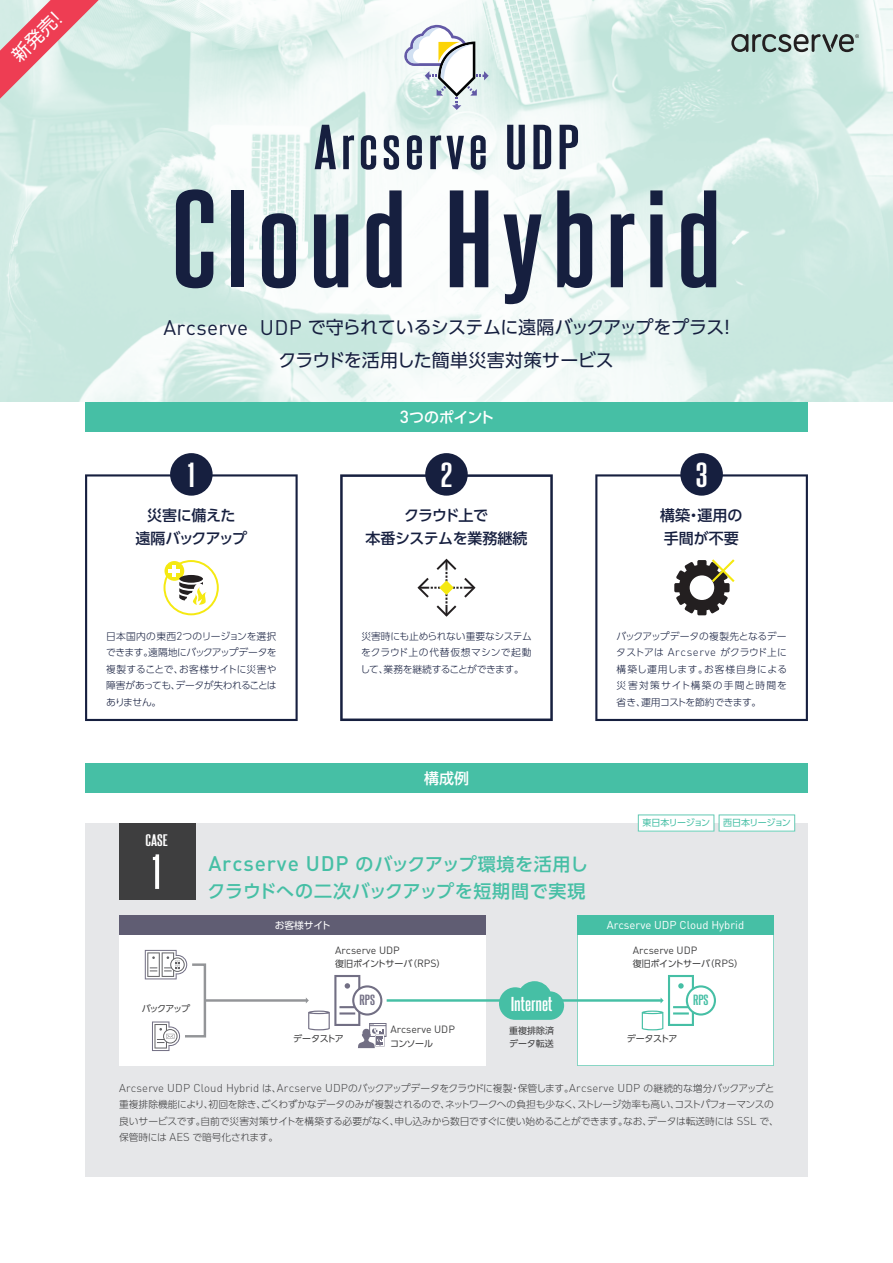
<style>
.page{position:relative;width:893px;height:1263px;background:#fff}
.page>*{position:absolute;margin:0;border:0;box-sizing:border-box;transform-origin:0 0}
.t1{font:700 117.6px "Steelfish Rg";letter-spacing:.06em;color:#161f3f;scale:1.25 1}
.t2{font:700 54px "Steelfish Rg";letter-spacing:.06em;color:#161f3f;scale:1.25 1}
.t3{font:42px "Steelfish Rg";color:#fff;scale:1.25 1}
.t4{font:700 30px "Steelfish Rg";color:#fff;scale:1.25 1}
.t5{font:18px/33px "UD Shin Go Pro";letter-spacing:-.02em;color:#161f3f;text-align:center}
.t6{font:500 18px/27px "UD Shin Go Pro";letter-spacing:.03em;color:#46bfa5}
.t7{font:18px "UD Shin Go Pro";color:#fff}
.t8{font:700 17.4px "Steelfish Rg";color:#fff;scale:1.25 1}
.t9{font:500 15px/22.5px "UD Shin Go Pro";letter-spacing:-.02em;color:#161f3f;text-align:center}
.t10{font:500 15px/22.5px "UD Shin Go Pro";color:#161f3f}
.t11{font:500 15px "UD Shin Go Pro";letter-spacing:-.015em;color:#fff}
.t12{font:700 14.4px "Steelfish Rg";color:#fff;scale:1.25 1}
.t13{font:700 12.75px "Steelfish Rg";color:#726f84;scale:1.25 1}
.t14{font:700 12.75px "Steelfish Rg";color:#46bfa5;scale:1.25 1}
.t15{font:300 11.25px "DIN Pro";letter-spacing:.015em;color:#3e3e3f}
.t16{font:11.25px "DIN Pro";color:#fff}
.t17{font:10.5px "DIN Pro";color:#3e3e3f}
.t18{font:300 9.75px/16.5px "UD Shin Go Pro";letter-spacing:-.01em;color:#161f3f;text-align:justify}
.t19{font:300 9.75px/16.5px "UD Shin Go Pro";letter-spacing:-.025em;color:#3e3e3f}
.t20{font:9.75px "UD Shin Go Pro";letter-spacing:-.005em;color:#fff}
.t21{font:9px "UD Shin Go Pro";letter-spacing:-.035em;color:#3e3e3f}
.t22{font:9px "UD Shin Go Pro";letter-spacing:-.07em;color:#46bfa5}
.t23{font:9px/13.5px "UD Shin Go Pro";color:#3e3e3f}
.s1{font-family:"DIN Pro";font-size:20.85px}
.s2{font-family:"DIN Pro";font-size:17.4px}
.s3{font-family:"DIN Pro";font-size:11.25px}
.s4{font-family:"DIN Pro";font-size:10.5px}
.s5{font-family:"UD Shin Go Pro";font-size:9.75px}
</style>
<div class="page">
<svg style="left:0;top:0;width:893px;height:402px"></svg>
<svg style="left:731px;top:34px;width:128px;height:18px;background:#8a9c97"></svg>
<div style="left:85px;top:763px;width:723px;height:30px;background:#46bfa5"></div>
<div style="left:85px;top:823px;width:723px;height:353px;background:#e6e7e9"></div>
<div style="left:119px;top:935px;width:367px;height:131px;background:#fff"></div>
<div style="left:119px;top:915px;width:367px;height:20px;background:#605d73"></div>
<svg style="left:145px;top:950px;width:62px;height:101px"></svg>
<hr style="left:205px;top:999px;width:101px;height:3px;background:#939598">
<svg style="left:306px;top:975px;width:80px;height:73px"></svg>
<hr style="left:387px;top:999px;width:274px;height:3px;background:#46bfa5">
<svg style="left:499px;top:981px;width:65px;height:39px"></svg>
<div style="left:85px;top:402px;width:723px;height:30px;background:#46bfa5"></div>
<div style="left:119px;top:823px;width:77px;height:76px;background:#3e3e3f"></div>
<svg style="left:85px;top:474px;width:213px;height:247px"></svg>
<div style="left:170px;top:453px;width:43px;height:43px;background:#161f3f;border-radius:50%"></div>
<svg style="left:164px;top:560px;width:55px;height:55px"></svg>
<hr style="left:172px;top:565px;width:4px;height:12px;background:#fff">
<hr style="left:168px;top:569px;width:12px;height:4px;background:#fff">
<svg style="left:340px;top:474px;width:213px;height:247px"></svg>
<div style="left:425px;top:453px;width:43px;height:43px;background:#161f3f;border-radius:50%"></div>
<svg style="left:416px;top:557px;width:61px;height:61px"></svg>
<svg style="left:595px;top:474px;width:213px;height:247px"></svg>
<div style="left:680px;top:453px;width:43px;height:43px;background:#161f3f;border-radius:50%"></div>
<svg style="left:674px;top:557px;width:63px;height:58px"></svg>
<svg style="left:0;top:0;width:113px;height:113px;background:#dbbbbc"></svg>
<svg style="left:577px;top:915px;width:197px;height:151px;background:#dff4ef"></svg>
<svg style="left:638px;top:814px;width:157px;height:17px"></svg>
<svg style="left:404px;top:24px;width:85px;height:86px"></svg>
<h3 class="t7" style="left:5px;top:48px;width:63px;rotate:-45deg">新発売<span class="s1">!</span></h3>
<h2 class="t2" style="left:314px;top:108px;width:213px">Arcserve UDP</h2>
<h1 class="t1" style="left:172px;top:155px;width:441px">Cloud Hybrid</h1>
<h3 class="t5" style="left:163px;top:310px;width:574px"><span class="s1">Arcserve UDP</span> で守られているシステムに遠隔バックアップをプラス！クラウドを活用した簡単災害対策サービス</h3>
<h3 class="t11" style="left:400px;top:405px;width:96px"><span class="s2">3</span>つのポイント</h3>
<h3 class="t4" style="left:188px;top:453px;width:7px">1</h3>
<h3 class="t4" style="left:441px;top:453px;width:11px">2</h3>
<h3 class="t4" style="left:696px;top:453px;width:11px">3</h3>
<h3 class="t9" style="left:136px;top:504px;width:113px">災害に備えた<br>遠隔バックアップ</h3>
<h3 class="t9" style="left:366px;top:504px;width:163px">クラウド上で<br>本番システムを業務継続</h3>
<h3 class="t10" style="left:660px;top:504px;width:84px">構築・運用の手間が不要</h3>
<p class="t18" style="left:106px;top:627px;width:172px">日本国内の東西<span class="s3">2</span>つのリージョンを選択できます。遠隔地にバックアップデータを複製することで、お客様サイトに災害や障害があっても、データが失われることはありません。</p>
<p class="t18" style="left:360px;top:627px;width:173px">災害時にも止められない重要なシステムをクラウド上の代替仮想マシンで起動して、業務を継続することができます。</p>
<p class="t18" style="left:616px;top:627px;width:172px">バックアップデータの複製先となるデータストアは <span class="s3">Arcserve</span> がクラウド上に構築し運用します。お客様自身による災害対策サイト構築の手間と時間を省き、運用コストを節約できます。</p>
<h3 class="t11" style="left:424px;top:766px;width:46px">構成例</h3>
<p class="t22" style="left:642px;top:815px;width:69px">東日本リージョン</p>
<p class="t22" style="left:723px;top:815px;width:69px">西日本リージョン</p>
<h3 class="t12" style="left:145px;top:829px;width:19px">CASE</h3>
<h3 class="t3" style="left:152px;top:842px;width:9px">1</h3>
<h3 class="t6" style="left:208px;top:850px;width:382px"><span class="s1">Arcserve UDP</span> のバックアップ環境を活用しクラウドへの二次バックアップを短期間で実現</h3>
<p class="t20" style="left:275px;top:917px;width:58px">お客様サイト</p>
<p class="t16" style="left:607px;top:916px;width:139px">Arcserve UDP Cloud Hybrid</p>
<p class="t17" style="left:335px;top:942px;width:66px">Arcserve UDP</p>
<p class="t21" style="left:335px;top:956px;width:112px">復旧ポイントサーバ（<span class="s4">RPS</span>）</p>
<p class="t17" style="left:633px;top:942px;width:66px">Arcserve UDP</p>
<p class="t21" style="left:633px;top:956px;width:112px">復旧ポイントサーバ（<span class="s4">RPS</span>）</p>
<h3 class="t13" style="left:360px;top:991px;width:14px">RPS</h3>
<p class="t21" style="left:142px;top:1001px;width:50px">バックアップ</p>
<h3 class="t8" style="left:511px;top:991px;width:35px">Internet</h3>
<p class="t23" style="left:509px;top:1023px;width:46px">重複排除済データ転送</p>
<p class="t17" style="left:390px;top:1021px;width:66px">Arcserve UDP</p>
<p class="t21" style="left:293px;top:1031px;width:52px">データストア</p>
<p class="t21" style="left:390px;top:1036px;width:45px">コンソール</p>
<p class="t21" style="left:627px;top:1031px;width:52px">データストア</p>
<h3 class="t14" style="left:693px;top:991px;width:14px">RPS</h3>
<p class="t15" style="left:119px;top:1079px;width:657px">Arcserve UDP Cloud Hybrid <span class="s5">は、</span>Arcserve UDP<span class="s5">のバックアップデータをクラウドに複製・保管します。</span>Arcserve UDP <span class="s5">の継続的な増分バックアップと</span></p>
<p class="t19" style="left:119px;top:1096px;width:661px">重複排除機能により、初回を除き、ごくわずかなデータのみが複製されるので、ネットワークへの負担も少なく、ストレージ効率も高い、コストパフォーマンスの良いサービスです。自前で災害対策サイトを構築する必要がなく、申し込みから数日ですぐに使い始めることができます。なお、データは転送時には <span class="s3">SSL</span> で、保管時には <span class="s3">AES</span> で暗号化されます。</p>
</div>
